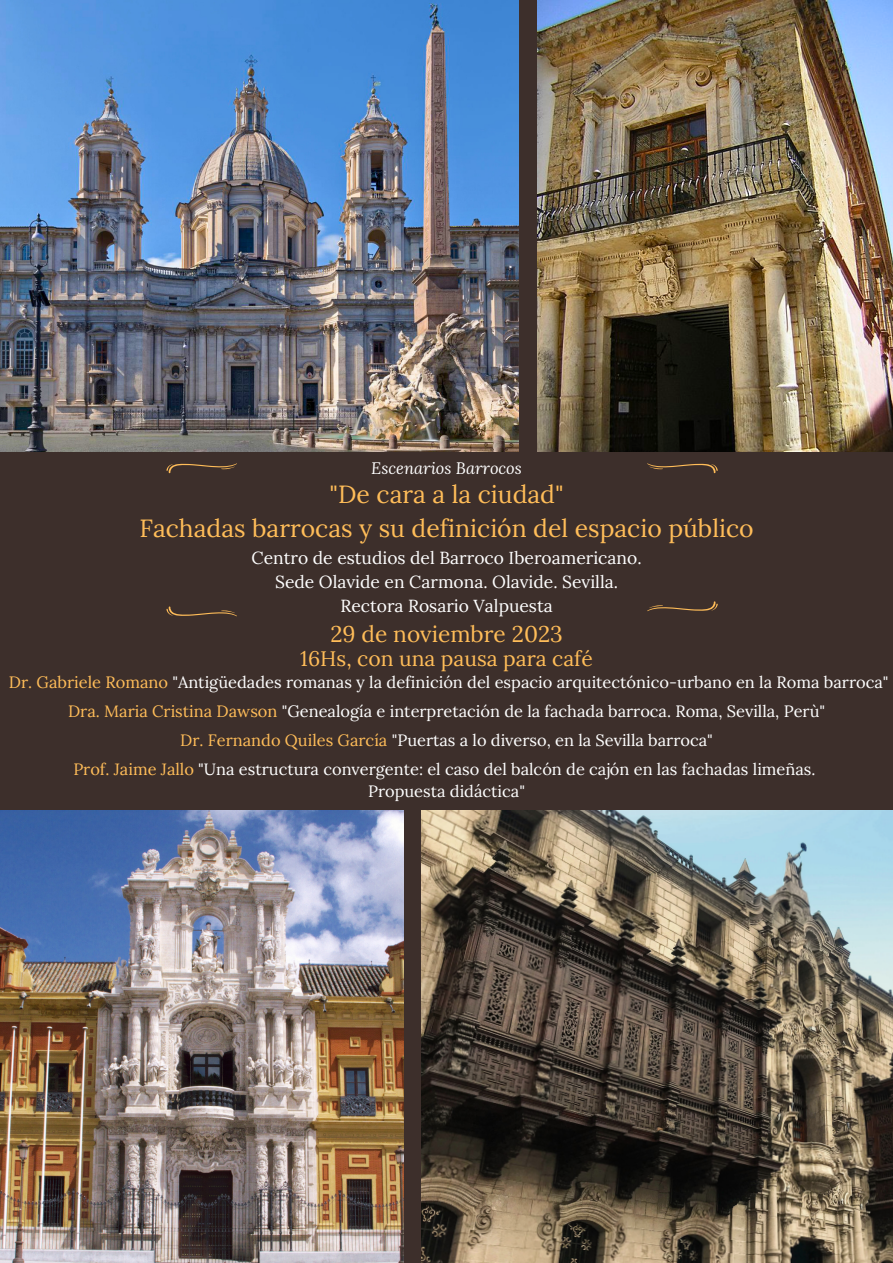
<style>
.page{position:relative;width:893px;height:1263px;background:#3d2f2b}
.page>*{position:absolute;margin:0;border:0;box-sizing:border-box;transform-origin:0 0}
.t1{font:24.75px "Lora";color:#ffbd59}
.t2{font:22.65px "Lora";color:#ffbd59}
.t3{font:21.08px "Lora";color:#ffbd59}
.t4{font:17.4px "Lora";color:#fff}
.t5{font:16.42px "Lora";color:#fff}
.t6{font:italic 16.42px "Lora";color:#fff}
.s1{color:#ffbd59}
</style>
<div class="page">
<img style="left:0;top:811px;width:403px;height:452px">
<img style="left:421px;top:811px;width:472px;height:452px">
<img style="left:538px;top:0;width:355px;height:452px">
<img style="left:0;top:0;width:519px;height:452px">
<svg style="left:647px;top:601px;width:71px;height:10px"></svg>
<svg style="left:166px;top:606px;width:71px;height:10px"></svg>
<svg style="left:647px;top:463px;width:71px;height:10px"></svg>
<svg style="left:166px;top:463px;width:71px;height:10px"></svg>
<p class="t6" style="left:371px;top:457px;width:152px">Escenarios Barrocos</p>
<p class="t1" style="left:329px;top:478px;width:236px">"De cara a la ciudad"</p>
<p class="t1" style="left:139px;top:512px;width:616px">Fachadas barrocas y su definición del espacio público</p>
<p class="t4" style="left:252px;top:546px;width:391px">Centro de estudios del Barroco Iberoamericano.</p>
<p class="t4" style="left:275px;top:570px;width:344px">Sede Olavide en Carmona. Olavide. Sevilla.</p>
<p class="t4" style="left:340px;top:594px;width:214px">Rectora Rosario Valpuesta</p>
<p class="t2" style="left:330px;top:619px;width:234px">29 de noviembre 2023</p>
<p class="t3" style="left:300px;top:644px;width:294px">16Hs, con una pausa para café</p>
<p class="t5" style="left:9px;top:671px;width:881px"><span class="s1">Dr. Gabriele Romano</span> "Antigüedades romanas y la definición del espacio arquitectónico-urbano en la Roma barroca"</p>
<p class="t5" style="left:68px;top:701px;width:758px"><span class="s1">Dra. Maria Cristina Dawson</span> "Genealogía e interpretación de la fachada barroca. Roma, Sevilla, Perù"</p>
<p class="t5" style="left:180px;top:729px;width:534px"><span class="s1">Dr. Fernando Quiles García</span> "Puertas a lo diverso, en la Sevilla barroca"</p>
<p class="t5" style="left:73px;top:758px;width:743px"><span class="s1">Prof. Jaime Jallo</span> "Una estructura convergente: el caso del balcón de cajón en las fachadas limeñas.</p>
<p class="t5" style="left:368px;top:781px;width:158px">Propuesta didáctica"</p>
</div>
